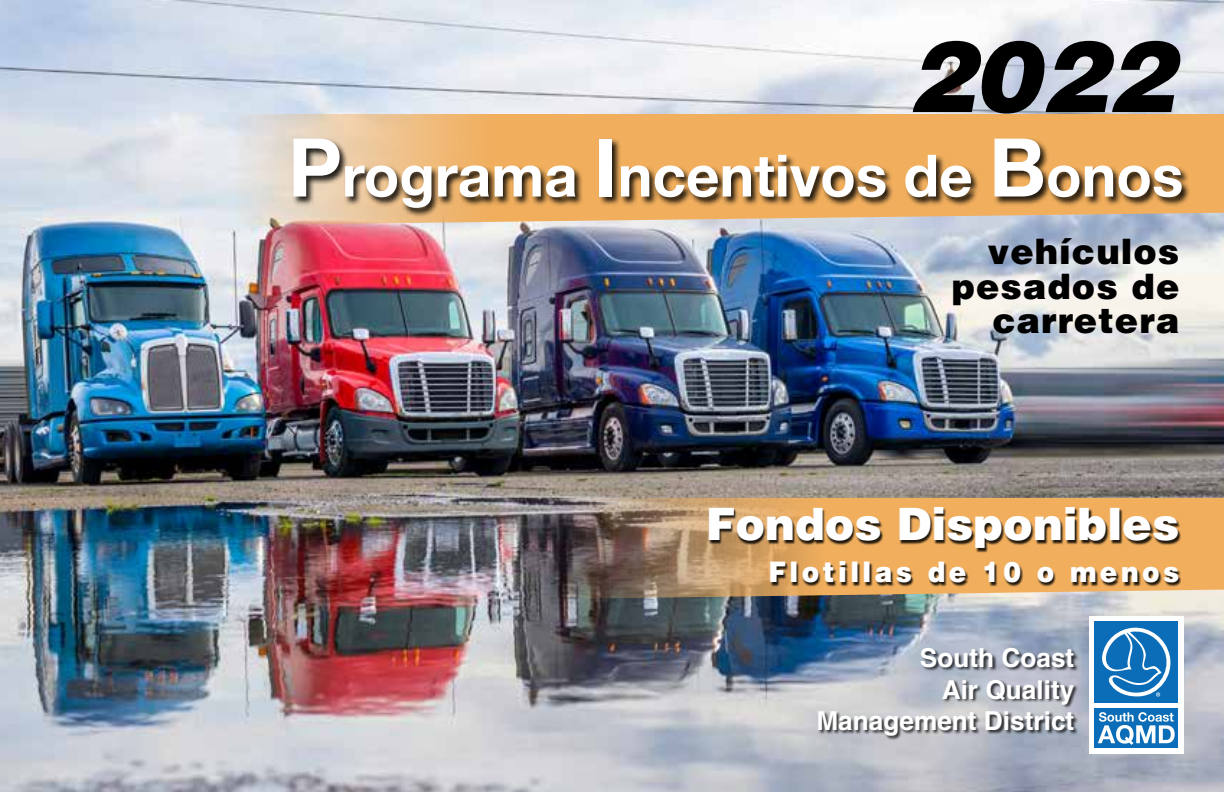
<style>
.page{position:relative;width:1224px;height:792px;background:#fff}
.page>*{position:absolute;margin:0;border:0;box-sizing:border-box;transform-origin:0 0}
.t1{font:italic 900 99.6px "Helvetica";color:#000}
.t2{font:700 58.4px "Helvetica Neue";color:#fff}
.t3{font:900 44.6px "Helvetica";color:#fff}
.t4{font:900 35px/34.2px "Helvetica";letter-spacing:.03em;color:#000;text-align:right}
.t5{font:900 28.4px "Helvetica";letter-spacing:.13em;color:#fff;scale:.93 1}
.t6{font:700 26px/31.4px "Helvetica";color:#fff;text-align:right}
.s1{font-size:81.2px}
</style>
<div class="page">
<img style="left:0;top:0;width:1224px;height:792px">
<div style="left:1089px;top:616px;width:94px;height:138px;background:#fff"></div>
<div style="left:1094px;top:708px;width:84px;height:40px;background:#0b6db7"></div>
<div style="left:1094px;top:622px;width:84px;height:81px;background:#0b6db7"></div>
<svg style="left:1098px;top:712px;width:77px;height:33px"></svg>
<svg style="left:1102px;top:627px;width:69px;height:70px"></svg>
<div style="left:818px;top:649px;width:260px;height:91px;background:#000;opacity:.75"></div>
<svg style="left:236px;top:114px;width:988px;height:111px;background:#e8bd8a"></svg>
<img style="left:569px;top:498px;width:655px;height:101px">
<div style="left:292px;top:138px;width:898px;height:80px;background:#000;opacity:.86"></div>
<div style="left:709px;top:508px;width:472px;height:45px;background:#000;opacity:.86"></div>
<div style="left:771px;top:562px;width:410px;height:25px;background:#000;opacity:.86"></div>
<h1 class="t1" style="left:907px;top:11px;width:267px">2022</h1>
<h2 class="t2" style="left:288px;top:130px;width:897px"><span class="s1">P</span>rograma <span class="s1">I</span>ncentivos de <span class="s1">B</span>onos</h2>
<h3 class="t4" style="left:952px;top:234px;width:229px">vehículos pesados de carretera</h3>
<h3 class="t3" style="left:706px;top:495px;width:475px">Fondos Disponibles</h3>
<p class="t5" style="left:768px;top:554px;width:443px">Flotillas de 10 o menos</p>
<p class="t6" style="left:816px;top:645px;width:259px">South Coast<br>Air Quality<br>Management District</p>
</div>
